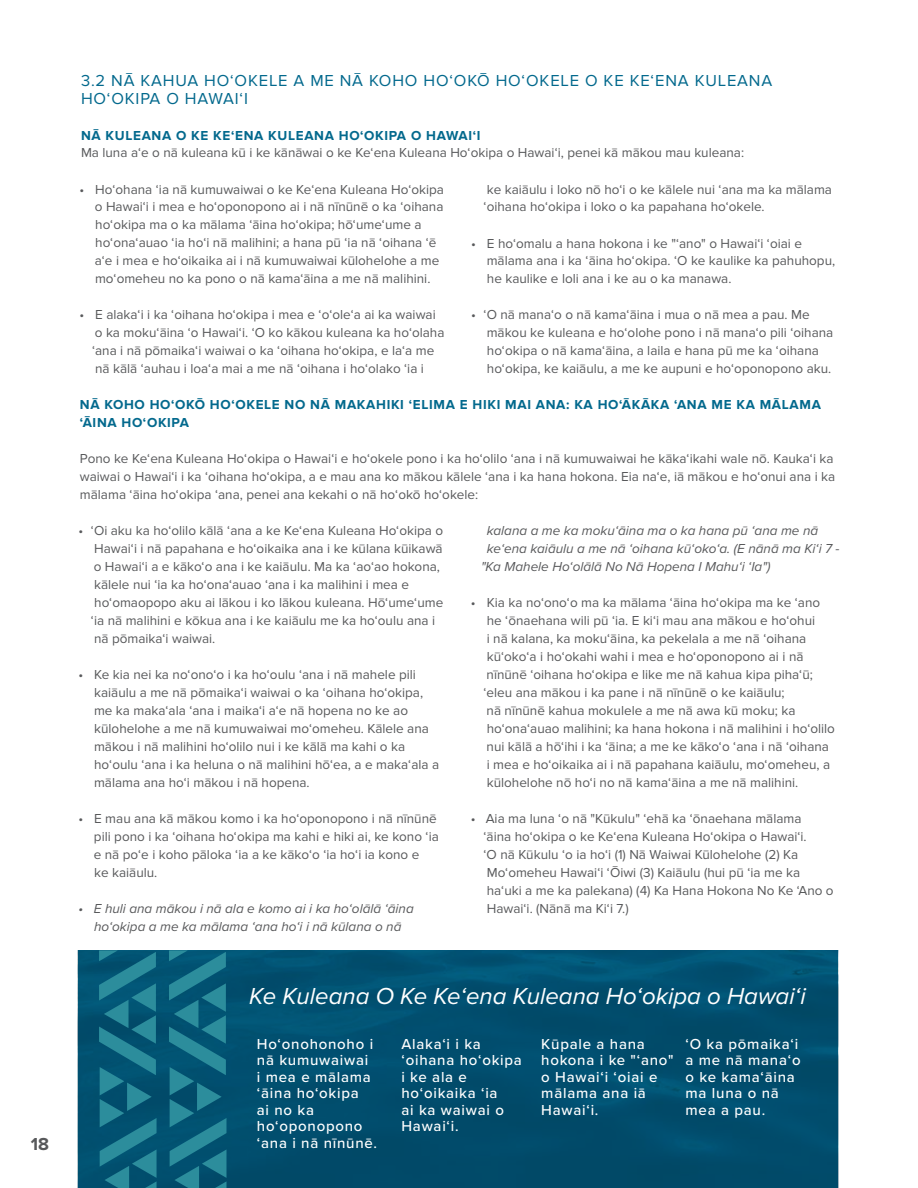
<style>
.page{position:relative;width:918px;height:1188px;background:#fff}
.page>*{position:absolute;margin:0;border:0;box-sizing:border-box;transform-origin:0 0}
.t1{font:italic 24px "Proxima Nova";color:#fff}
.t2{font:700 18px "Proxima Nova";color:#58595b}
.t3{font:16.5px/18px "Proxima Nova";letter-spacing:.05em;color:#03698d}
.t4{font:500 15px/16.5px "Proxima Nova";letter-spacing:.05em;color:#fff}
.t5{font:13.5px/18px "Proxima Nova";color:#58595b}
.t6{font:italic 13.5px/18px "Proxima Nova";color:#58595b;text-align:center}
.t7{font:700 13.5px/18px "Proxima Nova";letter-spacing:.05em;color:#03698d}
</style>
<div class="page">
<img style="left:78px;top:950px;width:760px;height:238px">
<svg style="left:169px;top:950px;width:58px;height:238px;background:#126881"></svg>
<svg style="left:99px;top:950px;width:58px;height:238px;background:#126881"></svg>
<h2 class="t2" style="left:31px;top:1133px;width:20px">18</h2>
<p class="t3" style="left:81px;top:71px;width:693px">3.2 NĀ KAHUA HO‘OKELE A ME NĀ KOHO HO‘OKŌ HO‘OKELE O KE KE‘ENA KULEANA<br>HO‘OKIPA O HAWAI‘I</p>
<p class="t7" style="left:81px;top:126px;width:401px">NĀ KULEANA O KE KE‘ENA KULEANA HO‘OKIPA O HAWAI‘I</p>
<p class="t5" style="left:81px;top:144px;width:665px">Ma luna a‘e o nā kuleana kū i ke kānāwai o ke Ke‘ena Kuleana Ho‘okipa o Hawai‘i, penei kā mākou mau kuleana:</p>
<p class="t5" style="left:484px;top:180px;width:350px">ke kaiāulu i loko nō ho‘i o ke kālele nui ‘ana ma ka mālama ‘oihana ho‘okipa i loko o ka papahana ho‘okele.</p>
<p class="t5" style="left:487px;top:234px;width:350px;text-indent:-16px">• E ho‘omalu a hana hokona i ke "‘ano" o Hawai‘i ‘oiai e mālama ana i ka ‘āina ho‘okipa. ‘O ke kaulike ka pahuhopu, he kaulike e loli ana i ke au o ka manawa.</p>
<p class="t5" style="left:487px;top:306px;width:348px;text-indent:-16px">• ‘O nā mana‘o o nā kama‘āina i mua o nā mea a pau. Me mākou ke kuleana e ho‘olohe pono i nā mana‘o pili ‘oihana ho‘okipa o nā kama‘āina, a laila e hana pū me ka ‘oihana ho‘okipa, ke kaiāulu, a me ke aupuni e ho‘oponopono aku.</p>
<p class="t7" style="left:80px;top:396px;width:743px">NĀ KOHO HO‘OKŌ HO‘OKELE NO NĀ MAKAHIKI ‘ELIMA E HIKI MAI ANA: KA HO‘ĀKĀKA ‘ANA ME KA MĀLAMA ‘ĀINA HO‘OKIPA</p>
<p class="t5" style="left:80px;top:450px;width:757px">Pono ke Ke‘ena Kuleana Ho‘okipa o Hawai‘i e ho‘okele pono i ka ho‘olilo ‘ana i nā kumuwaiwai he kāka‘ikahi wale nō. Kauka‘i ka waiwai o Hawai‘i i ka ‘oihana ho‘okipa, a e mau ana ko mākou kālele ‘ana i ka hana hokona. Eia na‘e, iā mākou e ho‘onui ana i ka mālama ‘āina ho‘okipa ‘ana, penei ana kekahi o nā ho‘okō ho‘okele:</p>
<p class="t5" style="left:91px;top:522px;width:354px;text-indent:-13px">• ‘Oi aku ka ho‘olilo kālā ‘ana a ke Ke‘ena Kuleana Ho‘okipa o Hawai‘i i nā papahana e ho‘oikaika ana i ke kūlana kūikawā o Hawai‘i a e kāko‘o ana i ke kaiāulu. Ma ka ‘ao‘ao hokona, kālele nui ‘ia ka ho‘ona‘auao ‘ana i ka malihini i mea e ho‘omaopopo aku ai lākou i ko lākou kuleana. Hō‘ume‘ume ‘ia nā malihini e kōkua ana i ke kaiāulu me ka ho‘oulu ana i nā pōmaika‘i waiwai.</p>
<p class="t5" style="left:94px;top:666px;width:347px;text-indent:-16px">• Ke kia nei ka no‘ono‘o i ka ho‘oulu ‘ana i nā mahele pili kaiāulu a me nā pōmaika‘i waiwai o ka ‘oihana ho‘okipa, me ka maka‘ala ‘ana i maika‘i a‘e nā hopena no ke ao kūlohelohe a me nā kumuwaiwai mo‘omeheu. Kālele ana mākou i nā malihini ho‘olilo nui i ke kālā ma kahi o ka ho‘oulu ‘ana i ka heluna o nā malihini hō‘ea, a e maka‘ala a mālama ana ho‘i mākou i nā hopena.</p>
<p class="t5" style="left:94px;top:810px;width:347px;text-indent:-15px">• E mau ana kā mākou komo i ka ho‘oponopono i nā nīnūnē pili pono i ka ‘oihana ho‘okipa ma kahi e hiki ai, ke kono ‘ia e nā po‘e i koho pāloka ‘ia a ke kāko‘o ‘ia ho‘i ia kono e<br>ke kaiāulu.</p>
<p class="t6" style="left:78px;top:899px;width:337px">• E huli ana mākou i nā ala e komo ai i ka ho‘olālā ‘āina ho‘okipa a me ka mālama ‘ana ho‘i i nā kūlana o nā</p>
<p class="t5" style="left:95px;top:180px;width:351px;text-indent:-15px">• Ho‘ohana ‘ia nā kumuwaiwai o ke Ke‘ena Kuleana Ho‘okipa o Hawai‘i i mea e ho‘oponopono ai i nā nīnūnē o ka ‘oihana ho‘okipa ma o ka mālama ‘āina ho‘okipa; hō‘ume‘ume a ho‘ona‘auao ‘ia ho‘i nā malihini; a hana pū ‘ia nā ‘oihana ‘ē a‘e i mea e ho‘oikaika ai i nā kumuwaiwai kūlohelohe a me mo‘omeheu no ka pono o nā kama‘āina a me nā malihini.</p>
<p class="t5" style="left:92px;top:306px;width:354px;text-indent:-13px">• E alaka‘i i ka ‘oihana ho‘okipa i mea e ‘o‘ole‘a ai ka waiwai o ka moku‘āina ‘o Hawai‘i. ‘O ko kākou kuleana ka ho‘olaha ‘ana i nā pōmaika‘i waiwai o ka ‘oihana ho‘okipa, e la‘a me nā kālā ‘auhau i loa‘a mai a me nā ‘oihana i ho‘olako ‘ia i</p>
<p class="t6" style="left:487px;top:521px;width:333px">kalana a me ka moku‘āina ma o ka hana pū ‘ana me nā</p>
<p class="t6" style="left:487px;top:539px;width:355px">ke‘ena kaiāulu a me nā ‘oihana kū‘oko‘a. (E nānā ma Ki‘i 7 -</p>
<p class="t6" style="left:481px;top:557px;width:291px">"Ka Mahele Ho‘olālā No Nā Hopena I Mahu‘i ‘Ia")</p>
<p class="t5" style="left:484px;top:594px;width:353px;text-indent:-13px">• Kia ka no‘ono‘o ma ka mālama ‘āina ho‘okipa ma ke ‘ano he ‘ōnaehana wili pū ‘ia. E ki‘i mau ana mākou e ho‘ohui<br>i nā kalana, ka moku‘āina, ka pekelala a me nā ‘oihana kū‘oko‘a i ho‘okahi wahi i mea e ho‘oponopono ai i nā nīnūnē ‘oihana ho‘okipa e like me nā kahua kipa piha‘ū; ‘eleu ana mākou i ka pane i nā nīnūnē o ke kaiāulu;<br>nā nīnūnē kahua mokulele a me nā awa kū moku; ka ho‘ona‘auao malihini; ka hana hokona i nā malihini i ho‘olilo nui kālā a hō‘ihi i ka ‘āina; a me ke kāko‘o ‘ana i nā ‘oihana<br>i mea e ho‘oikaika ai i nā papahana kaiāulu, mo‘omeheu, a kūlohelohe nō ho‘i no nā kama‘āina a me nā malihini.</p>
<p class="t5" style="left:484px;top:810px;width:352px;text-indent:-13px">• Aia ma luna ‘o nā "Kūkulu" ‘ehā ka ‘ōnaehana mālama<br>‘āina ho‘okipa o ke Ke‘ena Kuleana Ho‘okipa o Hawai‘i.<br>‘O nā Kūkulu ‘o ia ho‘i (1) Nā Waiwai Kūlohelohe (2) Ka Mo‘omeheu Hawai‘i ‘Ōiwi (3) Kaiāulu (hui pū ‘ia me ka ha‘uki a me ka palekana) (4) Ka Hana Hokona No Ke ‘Ano o Hawai‘i. (Nānā ma Ki‘i 7.)</p>
<h1 class="t1" style="left:249px;top:978px;width:558px">Ke Kuleana O Ke Ke‘ena Kuleana Ho‘okipa o Hawai‘i</h1>
<p class="t4" style="left:257px;top:1035px;width:122px">Ho‘onohonoho i nā kumuwaiwai<br>i mea e mālama ‘āina ho‘okipa<br>ai no ka ho‘oponopono ‘ana i nā nīnūnē.</p>
<p class="t4" style="left:401px;top:1035px;width:122px">Alaka‘i i ka ‘oihana ho‘okipa i ke ala e ho‘oikaika ‘ia<br>ai ka waiwai o<br>Hawai‘i.</p>
<p class="t4" style="left:541px;top:1035px;width:134px">Kūpale a hana hokona i ke "‘ano" o Hawai‘i ‘oiai e mālama ana iā<br>Hawai‘i.</p>
<p class="t4" style="left:686px;top:1035px;width:117px">‘O ka pōmaika‘i a me nā mana‘o o ke kama‘āina ma luna o nā mea a pau.</p>
</div>
